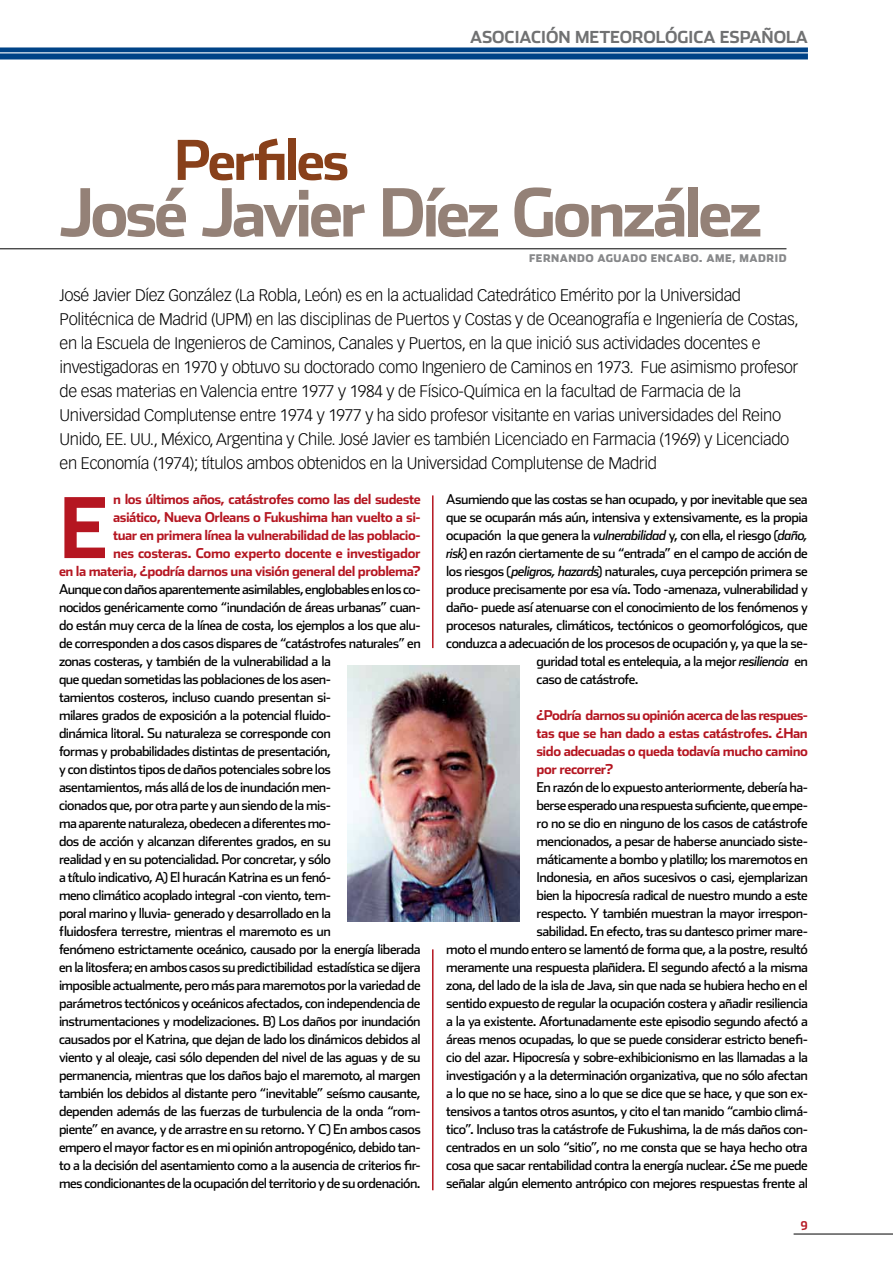
<style>
.page{position:relative;width:893px;height:1263px;background:#fff}
.page>*{position:absolute;margin:0;border:0;box-sizing:border-box;transform-origin:0 0}
.t1{font:700 83.25px "Stainless";color:#b51621}
.t2{font:700 66px "Stainless";letter-spacing:-.06em;color:#948177}
.t3{font:700 54.75px "Stainless";color:#88401a}
.t4{font:300 16.5px/24px "Vectora LT Std";letter-spacing:-.02em;color:#000}
.t5{font:700 16.5px "Stainless";color:#707172}
.t6{font:13.5px/18px "Stainless";letter-spacing:-.04em;color:#000}
.t7{font:700 13.5px/18px "Stainless";letter-spacing:-.035em;color:#b51621;text-align:right}
.t8{font:700 12px "Stainless Cond";color:#b51621}
.t9{font:900 10.5px "Stainless";letter-spacing:.05em;color:#87888a}
.s1{font-style:italic}
</style>
<div class="page">
<hr style="left:794px;top:1234px;width:99px;height:1px;background:#000">
<hr style="left:0;top:248px;width:786px;height:1px;background:#000">
<hr style="left:432px;top:949px;width:2px;height:241px;background:#b51621">
<img style="left:348px;top:665px;width:171px;height:256px">
<hr style="left:432px;top:495px;width:2px;height:153px;background:#b51621">
<div style="left:0;top:47px;width:808px;height:12px;background:#004387"></div>
<hr style="left:0;top:52px;width:808px;height:1px;background:#fff">
<p class="t5" style="left:470px;top:27px;width:11px">ASOCIACIÓN</p>
<p class="t5" style="left:575px;top:27px;width:26px">METEOROLÓGICA</p>
<p class="t5" style="left:720px;top:27px;width:43px">ES PAÑOLA</p>
<h3 class="t3" style="left:174px;top:128px;width:176px">Perfiles</h3>
<h2 class="t2" style="left:59px;top:173px;width:704px">José Javier Díez González</h2>
<p class="t9" style="left:529px;top:252px;width:187px">FERNANDO AGUADO ENCABO. AME</p>
<p class="t9" style="left:732px;top:252px;width:56px">, MADRID</p>
<p class="t4" style="left:60px;top:283px;width:741px">José Javier Díez González (La Robla, León) es en la actualidad Catedrático Emérito por la Universidad Politécnica de Madrid (UPM) en las disciplinas de Puertos y Costas y de Oceanografía e Ingeniería de Costas, en la Escuela de Ingenieros de Caminos, Canales y Puertos, en la que inició sus actividades docentes e investigadoras en 1970 y obtuvo su doctorado como Ingeniero de Caminos en 1973. Fue asimismo profesor de esas materias en Valencia entre 1977 y 1984 y de Físico-Química en la facultad de Farmacia de la Universidad Complutense entre 1974 y 1977 y ha sido profesor visitante en varias universidades del Reino Unido, EE. UU., México, Argentina y Chile. José Javier es también Licenciado en Farmacia (1969) y Licenciado en Economía (1974); títulos ambos obtenidos en la Universidad Complutense de Madrid</p>
<p class="t7" style="left:59px;top:490px;width:363px">n los últimos años, catástrofes como las del sudeste<br>asiático, Nueva Orleans o Fukushima han vuelto a si-<br>tuar en primera línea la vulnerabilidad de las poblacio-<br>nes costeras. Como experto docente e investigador<br>en la materia, ¿podría darnos una visión general del problema?</p>
<p class="t6" style="left:59px;top:580px;width:363px">Aunque con daños aparentemente asimilables, englobables en los co&shy;nocidos genéricamente como “inundación de áreas urbanas” cuan&shy;do están muy cerca de la línea de costa, los ejemplos a los que alu&shy;de corresponden a dos casos dispares de “catástrofes naturales” en zonas costeras, y también de la vulnerabilidad a la<br>que quedan sometidas las poblaciones de los asen-<br>tamientos costeros, incluso cuando presentan si-<br>milares grados de exposición a la potencial fluido-<br>dinámica litoral. Su naturaleza se corresponde con<br>formas y probabilidades distintas de presentación,<br>y con distintos tipos de daños potenciales sobre los<br>asentamientos, más allá de los de inundación men-<br>cionados que, por otra parte y aun siendo de la mis-<br>ma aparente naturaleza, obedecen a diferentes mo-<br>dos de acción y alcanzan diferentes grados, en su<br>realidad y en su potencialidad. Por concretar, y sólo<br>a título indicativo, A) El huracán Katrina es un fenó-<br>meno climático acoplado integral -con viento, tem-<br>poral marino y lluvia- generado y desarrollado en la<br>fluidosfera terrestre, mientras el maremoto es un<br>fenómeno estrictamente oceánico, causado por la energía liberada en la litosfera; en ambos casos su predictibilidad estadística se dijera imposible actualmente, pero más para maremotos por la variedad de parámetros tectónicos y oceánicos afectados, con independencia de instrumentaciones y modelizaciones. B) Los daños por inundación causados por el Katrina, que dejan de lado los dinámicos debidos al viento y al oleaje, casi sólo dependen del nivel de las aguas y de su permanencia, mientras que los daños bajo el maremoto, al margen también los debidos al distante pero “inevitable” seísmo causante, dependen además de las fuerzas de turbulencia de la onda “rom&shy;piente” en avance, y de arrastre en su retorno. Y C) En ambos casos empero el mayor factor es en mi opinión antropogénico, debido tan&shy;to a la decisión del asentamiento como a la ausencia de criterios fir&shy;mes condicionantes de la ocupación del territorio y de su ordenación.</p>
<h1 class="t1" style="left:59px;top:479px;width:42px">E</h1>
<p class="t6" style="left:446px;top:490px;width:363px">Asumiendo que las costas se han ocupado, y por inevitable que sea</p>
<p class="t6" style="left:446px;top:508px;width:363px">que se ocuparán más aún, intensiva y extensivamente, es la propia</p>
<p class="t6" style="left:446px;top:526px;width:363px">ocupación la que genera la <span class="s1">vulnerabilidad</span> y, con ella, el riesgo (<span class="s1">daño,</span></p>
<p class="t6" style="left:446px;top:544px;width:363px"><span class="s1">risk</span>) en razón ciertamente de su “entrada” en el campo de acción de</p>
<p class="t6" style="left:446px;top:562px;width:363px">los riesgos (<span class="s1">peligros, hazards</span>) naturales, cuya percepción primera se</p>
<p class="t6" style="left:446px;top:580px;width:363px">produce precisamente por esa vía. Todo -amenaza, vulnerabilidad y</p>
<p class="t6" style="left:446px;top:598px;width:363px">daño- puede así atenuarse con el conocimiento de los fenómenos y</p>
<p class="t6" style="left:446px;top:616px;width:363px">procesos naturales, climáticos, tectónicos o geomorfológicos, que</p>
<p class="t6" style="left:446px;top:634px;width:363px">conduzca a adecuación de los procesos de ocupación y, ya que la se-</p>
<p class="t6" style="left:536px;top:652px;width:273px">guridad total es entelequia, a la mejor <span class="s1">resiliencia</span> en</p>
<p class="t6" style="left:536px;top:670px;width:104px">caso de catástrofe.</p>
<p class="t7" style="left:536px;top:706px;width:273px;text-align:justify">¿Podría darnos su opinión acerca de las respues&shy;tas que se han dado a estas catástrofes. ¿Han sido adecuadas o queda todavía mucho camino por recorrer?</p>
<p class="t6" style="left:446px;top:778px;width:363px;text-align:right">En razón de lo expuesto anteriormente, debería ha-<br>berse esperado una respuesta suficiente, que empe-<br>ro no se dio en ninguno de los casos de catástrofe<br>mencionados, a pesar de haberse anunciado siste-<br>máticamente a bombo y platillo; los maremotos en<br>Indonesia, en años sucesivos o casi, ejemplarizan<br>bien la hipocresía radical de nuestro mundo a este<br>respecto. Y también muestran la mayor irrespon-<br>sabilidad. En efecto, tras su dantesco primer mare-<br>moto el mundo entero se lamentó de forma que, a la postre, resultó meramente una respuesta plañidera. El segundo afectó a la misma zona, del lado de la isla de Java, sin que nada se hubiera hecho en el sentido expuesto de regular la ocupación costera y añadir resiliencia a la ya existente. Afortunadamente este episodio segundo afectó a áreas menos ocupadas, lo que se puede considerar estricto benefi&shy;cio del azar. Hipocresía y sobre-exhibicionismo en las llamadas a la investigación y a la determinación organizativa, que no sólo afectan a lo que no se hace, sino a lo que se dice que se hace, y que son ex&shy;tensivos a tantos otros asuntos, y cito el tan manido “cambio climá&shy;tico”. Incluso tras la catástrofe de Fukushima, la de más daños con&shy;centrados en un solo “sitio”, no me consta que se haya hecho otra cosa que sacar rentabilidad contra la energía nuclear. ¿Se me puede señalar algún elemento antrópico con mejores respuestas frente al</p>
<p class="t8" style="left:801px;top:1218px;width:8px">9</p>
</div>
